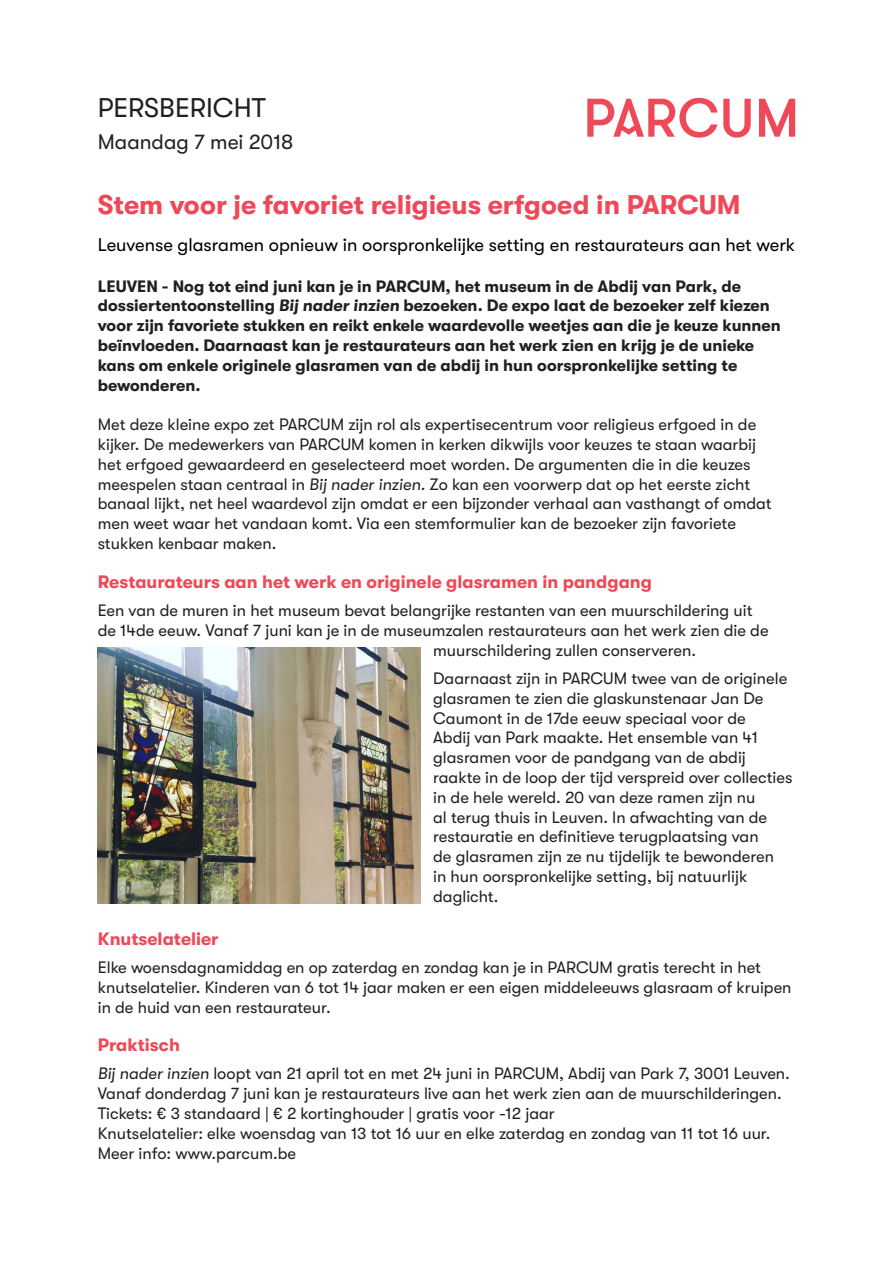
<style>
.page{position:relative;width:893px;height:1263px;background:#fff}
.page>*{position:absolute;margin:0;border:0;box-sizing:border-box;transform-origin:0 0}
.t1{font:700 27px "GT Walsheim";color:#ef4858}
.t2{font:27px "GT Walsheim";color:#231f20}
.t3{font:21px "GT Walsheim";color:#231f20}
.t4{font:18.3px "GT Walsheim";color:#000}
.t5{font:700 18px "GT Walsheim";color:#ef4858}
.t6{font:16.5px/19.8px "GT Walsheim";color:#231f20}
.t7{font:700 16.5px/19.8px "GT Walsheim";color:#231f20}
.s1{font-style:italic}
</style>
<div class="page">
<svg style="left:587px;top:98px;width:208px;height:40px"></svg>
<img style="left:98px;top:647px;width:322px;height:257px">
<p class="t2" style="left:98px;top:92px;width:169px">PERSBERICHT</p>
<p class="t3" style="left:98px;top:130px;width:197px">Maandag 7 mei 2018</p>
<p class="t1" style="left:98px;top:189px;width:644px">Stem voor je favoriet religieus erfgoed in PARCUM</p>
<p class="t4" style="left:98px;top:234px;width:699px">Leuvense glasramen opnieuw in oorspronkelijke setting en restaurateurs aan het werk</p>
<p class="t7" style="left:98px;top:276px;width:685px">LEUVEN - Nog tot eind juni kan je in PARCUM, het museum in de Abdij van Park, de dossiertentoonstelling <span class="s1">Bij nader inzien</span> bezoeken. De expo laat de bezoeker zelf kiezen voor zijn favoriete stukken en reikt enkele waardevolle weetjes aan die je keuze kunnen beïnvloeden. Daarnaast kan je restaurateurs aan het werk zien en krijg je de unieke kans om enkele originele glasramen van de abdij in hun oorspronkelijke setting te bewonderen.</p>
<p class="t6" style="left:98px;top:415px;width:675px">Met deze kleine expo zet PARCUM zijn rol als expertisecentrum voor religieus erfgoed in de kijker. De medewerkers van PARCUM komen in kerken dikwijls voor keuzes te staan waarbij het erfgoed gewaardeerd en geselecteerd moet worden. De argumenten die in die keuzes meespelen staan centraal in <span class="s1">Bij nader inzien</span>. Zo kan een voorwerp dat op het eerste zicht banaal lijkt, net heel waardevol zijn omdat er een bijzonder verhaal aan vasthangt of omdat men weet waar het vandaan komt. Via een stemformulier kan de bezoeker zijn favoriete stukken kenbaar maken.</p>
<p class="t5" style="left:98px;top:571px;width:556px">Restaurateurs aan het werk en originele glasramen in pandgang</p>
<p class="t6" style="left:98px;top:600px;width:656px">Een van de muren in het museum bevat belangrijke restanten van een muurschildering uit</p>
<p class="t6" style="left:98px;top:620px;width:672px">de 14de eeuw. Vanaf 7 juni kan je in de museumzalen restaurateurs aan het werk zien die de</p>
<p class="t6" style="left:433px;top:640px;width:264px">muurschildering zullen conserveren.</p>
<p class="t6" style="left:433px;top:668px;width:361px">Daarnaast zijn in PARCUM twee van de originele glasramen te zien die glaskunstenaar Jan De Caumont in de 17de eeuw speciaal voor de<br>Abdij van Park maakte. Het ensemble van 41 glasramen voor de pandgang van de abdij raakte in de loop der tijd verspreid over collecties in de hele wereld. 20 van deze ramen zijn nu<br>al terug thuis in Leuven. In afwachting van de restauratie en definitieve terugplaatsing van<br>de glasramen zijn ze nu tijdelijk te bewonderen<br>in hun oorspronkelijke setting, bij natuurlijk daglicht.</p>
<p class="t5" style="left:98px;top:928px;width:122px">Knutselatelier</p>
<p class="t6" style="left:98px;top:957px;width:695px">Elke woensdagnamiddag en op zaterdag en zondag kan je in PARCUM gratis terecht in het knutselatelier. Kinderen van 6 tot 14 jaar maken er een eigen middeleeuws glasraam of kruipen in de huid van een restaurateur.</p>
<p class="t5" style="left:98px;top:1035px;width:84px">Praktisch</p>
<p class="t6" style="left:98px;top:1064px;width:694px"><span class="s1">Bij nader inzien</span> loopt van 21 april tot en met 24 juni in PARCUM, Abdij van Park 7, 3001 Leuven.</p>
<p class="t6" style="left:98px;top:1084px;width:686px">Vanaf donderdag 7 juni kan je restaurateurs live aan het werk zien aan de muurschilderingen.<br>Tickets: € 3 standaard | € 2 kortinghouder | gratis voor -12 jaar<br>Knutselatelier: elke woensdag van 13 tot 16 uur en elke zaterdag en zondag van 11 tot 16 uur.<br>Meer info: www.parcum.be</p>
</div>
